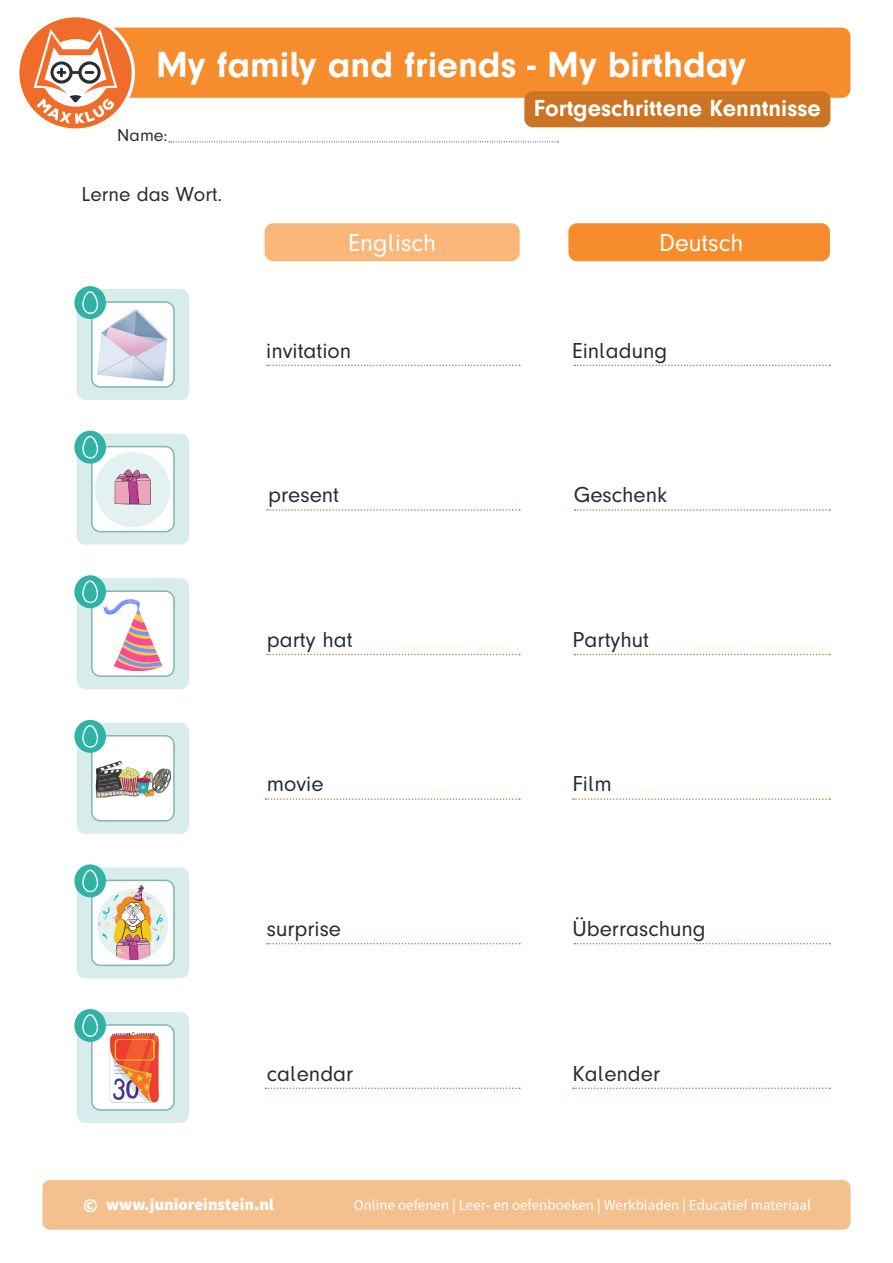
<style>
.page{position:relative;width:893px;height:1263px;background:#fff}
.page>*{position:absolute;margin:0;border:0;box-sizing:border-box;transform-origin:0 0}
.t1{font:700 37.5px "Mk Druckschrift N";color:#fff}
.t2{font:25.5px "Mk Druckschrift N";color:#fff}
.t3{font:700 24px "Mk Druckschrift N";color:#fff}
.t4{font:22.5px "Mk Druckschrift N";color:#292c2f}
.t5{font:21px "Mk Druckschrift N";color:#292c2f}
.t6{font:18px "Mk Druckschrift N";color:#292c2f}
.t7{font:900 16.5px "Source Sans Pro";color:#fff}
.t8{font:15px "Source Sans Pro";color:#fff}
.s1{font-size:19.5px}
</style>
<div class="page">
<div style="left:43px;top:1180px;width:807px;height:50px;background:#f4c18e;border-radius:7px"></div>
<div style="left:75px;top:28px;width:775px;height:70px;background:#f68c2c;border-radius:9px"></div>
<svg style="left:169px;top:141px;width:389px;height:1px"></svg>
<svg style="left:19px;top:17px;width:116px;height:112px"></svg>
<div style="left:524px;top:91px;width:306px;height:36px;background:#cb7423;border-radius:9px"></div>
<svg style="left:267px;top:365px;width:253px;height:1px"></svg>
<svg style="left:574px;top:365px;width:256px;height:1px"></svg>
<svg style="left:265px;top:798px;width:255px;height:2px"></svg>
<svg style="left:573px;top:798px;width:257px;height:2px"></svg>
<svg style="left:267px;top:509px;width:253px;height:2px"></svg>
<svg style="left:574px;top:509px;width:256px;height:2px"></svg>
<svg style="left:267px;top:943px;width:253px;height:1px"></svg>
<svg style="left:574px;top:943px;width:256px;height:1px"></svg>
<svg style="left:267px;top:654px;width:253px;height:1px"></svg>
<svg style="left:574px;top:654px;width:256px;height:1px"></svg>
<svg style="left:265px;top:1087px;width:255px;height:2px"></svg>
<svg style="left:573px;top:1087px;width:257px;height:2px"></svg>
<div style="left:265px;top:223px;width:255px;height:38px;background:#fbb67a;border-radius:9px"></div>
<div style="left:568px;top:223px;width:262px;height:38px;background:#f68c2c;border-radius:9px"></div>
<div style="left:77px;top:289px;width:112px;height:111px;background:#d8edeb;border-radius:9px"></div>
<div style="left:77px;top:723px;width:112px;height:111px;background:#d8edeb;border-radius:9px"></div>
<div style="left:77px;top:434px;width:112px;height:111px;background:#d8edeb;border-radius:9px"></div>
<div style="left:77px;top:867px;width:112px;height:111px;background:#d8edeb;border-radius:9px"></div>
<div style="left:77px;top:578px;width:112px;height:111px;background:#d8edeb;border-radius:9px"></div>
<div style="left:77px;top:1012px;width:112px;height:111px;background:#d8edeb;border-radius:9px"></div>
<div style="left:92px;top:302px;width:82px;height:85px;background:#fff;border-radius:9px"></div>
<img style="left:97px;top:309px;width:71px;height:71px">
<div style="left:91px;top:301px;width:84px;height:87px;border:2px solid #80b7b2;border-radius:9px"></div>
<div style="left:92px;top:736px;width:82px;height:85px;background:#fff;border-radius:9px"></div>
<img style="left:96px;top:741px;width:74px;height:57px">
<div style="left:91px;top:735px;width:84px;height:86px;border:2px solid #80b7b2;border-radius:9px"></div>
<div style="left:92px;top:447px;width:82px;height:85px;background:#fff;border-radius:9px"></div>
<img style="left:96px;top:452px;width:74px;height:74px">
<div style="left:91px;top:446px;width:84px;height:86px;border:2px solid #80b7b2;border-radius:9px"></div>
<div style="left:92px;top:880px;width:82px;height:85px;background:#fff;border-radius:9px"></div>
<img style="left:97px;top:886px;width:71px;height:74px">
<div style="left:91px;top:880px;width:84px;height:86px;border:2px solid #80b7b2;border-radius:9px"></div>
<div style="left:92px;top:591px;width:82px;height:85px;background:#fff;border-radius:9px"></div>
<img style="left:98px;top:599px;width:65px;height:71px">
<div style="left:91px;top:590px;width:84px;height:87px;border:2px solid #80b7b2;border-radius:9px"></div>
<div style="left:92px;top:1025px;width:82px;height:85px;background:#fff;border-radius:9px"></div>
<img style="left:100px;top:1032px;width:59px;height:70px">
<div style="left:91px;top:1024px;width:84px;height:87px;border:2px solid #80b7b2;border-radius:9px"></div>
<div style="left:74px;top:431px;width:32px;height:33px;background:#30b3a6;border-radius:50%"></div>
<svg style="left:82px;top:436px;width:16px;height:22px"></svg>
<div style="left:74px;top:286px;width:32px;height:33px;background:#30b3a6;border-radius:50%"></div>
<svg style="left:82px;top:291px;width:16px;height:23px"></svg>
<div style="left:74px;top:575px;width:32px;height:33px;background:#30b3a6;border-radius:50%"></div>
<svg style="left:82px;top:580px;width:16px;height:23px"></svg>
<div style="left:74px;top:720px;width:32px;height:33px;background:#30b3a6;border-radius:50%"></div>
<svg style="left:82px;top:725px;width:16px;height:23px"></svg>
<div style="left:74px;top:864px;width:32px;height:33px;background:#30b3a6;border-radius:50%"></div>
<svg style="left:82px;top:869px;width:16px;height:23px"></svg>
<div style="left:74px;top:1009px;width:32px;height:33px;background:#30b3a6;border-radius:50%"></div>
<svg style="left:82px;top:1014px;width:16px;height:23px"></svg>
<p class="t1" style="left:156px;top:43px;width:591px">My family and friends - My birthday</p>
<p class="t6" style="left:117px;top:125px;width:52px">Name:</p>
<p class="t5" style="left:81px;top:183px;width:142px">Lerne das Wort.</p>
<p class="t3" style="left:534px;top:95px;width:288px">Fortgeschrittene Kenntnisse</p>
<p class="t2" style="left:348px;top:228px;width:90px">Englisch</p>
<p class="t2" style="left:659px;top:228px;width:86px">Deutsch</p>
<p class="t4" style="left:266px;top:338px;width:87px">invitation</p>
<p class="t4" style="left:572px;top:338px;width:97px">Einladung</p>
<p class="t4" style="left:268px;top:483px;width:72px">present</p>
<p class="t4" style="left:574px;top:483px;width:95px">Geschenk</p>
<p class="t4" style="left:267px;top:627px;width:87px">party hat</p>
<p class="t4" style="left:573px;top:627px;width:78px">Partyhut</p>
<p class="t4" style="left:267px;top:772px;width:58px">movie</p>
<p class="t4" style="left:573px;top:772px;width:41px">Film</p>
<p class="t4" style="left:267px;top:916px;width:76px">surprise</p>
<p class="t4" style="left:573px;top:916px;width:135px">Überraschung</p>
<p class="t4" style="left:267px;top:1061px;width:88px">calendar</p>
<p class="t4" style="left:573px;top:1061px;width:89px">Kalender</p>
<p class="t7" style="left:83px;top:1193px;width:192px"><span class="s1">©</span> www.junioreinstein.nl</p>
<p class="t8" style="left:354px;top:1195px;width:458px">Online oefenen | Leer- en oefenboeken | Werkbladen | Educatief materiaal</p>
</div>
